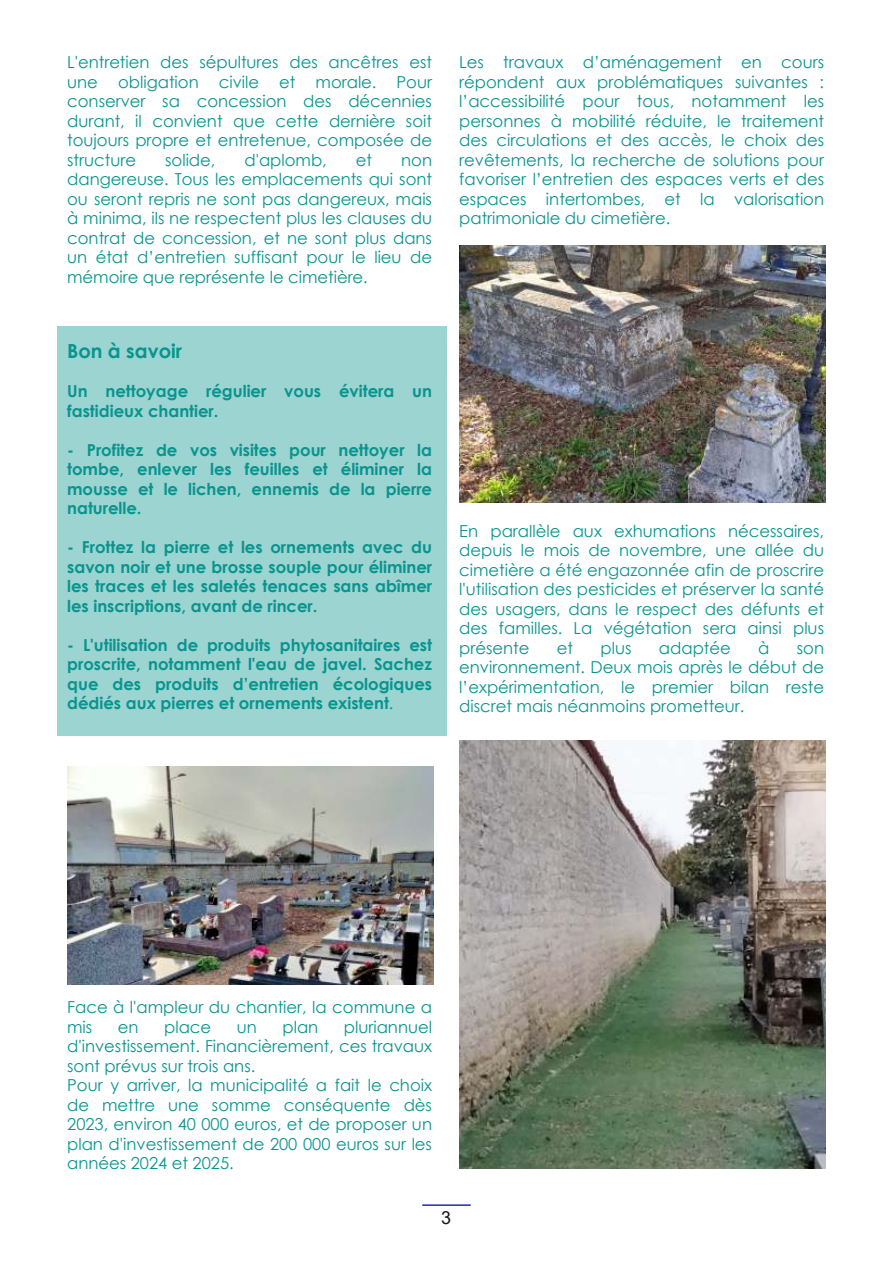
<style>
.page{position:relative;width:893px;height:1263px;background:#fff}
.page>*{position:absolute;margin:0;border:0;box-sizing:border-box;transform-origin:0 0}
.t1{font:700 19.5px "Century Gothic";color:#09948e}
.t2{font:18px "Arial";color:#181715}
.t3{font:16.5px/19.5px "Century Gothic";color:#09948e;text-align:justify}
.t4{font:700 16.5px/19.5px "Century Gothic";letter-spacing:-.005em;color:#09948e;text-align:justify}
.s1{font-weight:400}
</style>
<div class="page">
<hr style="left:422px;top:1204px;width:49px;height:2px;background:#212ba5">
<div style="left:57px;top:326px;width:389px;height:410px;background:#9cd4d1"></div>
<img style="left:459px;top:245px;width:367px;height:258px">
<img style="left:459px;top:740px;width:367px;height:428px">
<img style="left:67px;top:767px;width:367px;height:217px">
<p class="t3" style="left:67px;top:54px;width:366px">L'entretien des sépultures des ancêtres est une obligation civile et morale. Pour conserver sa concession des décennies durant, il convient que cette dernière soit toujours propre et entretenue, composée de structure</p>
<p class="t3" style="left:165px;top:151px;width:52px">solide,</p>
<p class="t3" style="left:244px;top:151px;width:84px">d'aplomb,</p>
<p class="t3" style="left:356px;top:151px;width:18px">et</p>
<p class="t3" style="left:67px;top:151px;width:366px;text-indent:334px">non dangereuse. Tous les emplacements qui sont ou seront repris ne sont pas dangereux, mais à minima, ils ne respectent plus les clauses du contrat de concession, et ne sont plus dans un état d’entretien suffisant pour le lieu de mémoire que représente le cimetière.</p>
<p class="t1" style="left:67px;top:336px;width:116px">Bon à savoir</p>
<p class="t4" style="left:67px;top:381px;width:366px">Un nettoyage régulier vous évitera un fastidieux chantier.</p>
<p class="t4" style="left:67px;top:439px;width:366px">- Profitez de vos visites pour nettoyer la tombe, enlever les feuilles et éliminer la mousse et le lichen, ennemis de la pierre naturelle.</p>
<p class="t4" style="left:67px;top:537px;width:366px">- Frottez la pierre et les ornements avec du savon noir et une brosse souple pour éliminer les traces et les saletés tenaces sans abîmer les inscriptions, avant de rincer.</p>
<p class="t4" style="left:67px;top:634px;width:366px">- L'utilisation de produits phytosanitaires est proscrite, notamment l'eau de javel. Sachez que des produits d’entretien écologiques dédiés aux pierres et ornements existent<span class="s1">.</span></p>
<p class="t3" style="left:459px;top:54px;width:366px">Les travaux d’aménagement en cours répondent aux problématiques suivantes : l’accessibilité pour tous, notamment les personnes à mobilité réduite, le traitement des circulations et des accès, le choix des revêtements, la recherche de solutions pour favoriser l’entretien des espaces verts et des espaces intertombes, et la valorisation patrimoniale du cimetière.</p>
<p class="t3" style="left:459px;top:522px;width:366px">En parallèle aux exhumations nécessaires, depuis le mois de novembre, une allée du cimetière a été engazonnée afin de proscrire l'utilisation des pesticides et préserver la santé des usagers, dans le respect des défunts et des familles. La végétation sera ainsi plus présente</p>
<p class="t3" style="left:557px;top:639px;width:18px">et</p>
<p class="t3" style="left:600px;top:639px;width:32px">plus</p>
<p class="t3" style="left:659px;top:639px;width:73px">adaptée</p>
<p class="t3" style="left:758px;top:639px;width:13px">à</p>
<p class="t3" style="left:459px;top:639px;width:366px;text-indent:338px">son environnement. Deux mois après le début de l’expérimentation, le premier bilan reste discret mais néanmoins prometteur.</p>
<p class="t3" style="left:67px;top:999px;width:366px">Face à l'ampleur du chantier, la commune a mis</p>
<p class="t3" style="left:67px;top:1018px;width:366px;text-align:left;text-indent:277px">pluriannuel d'investissement. Financièrement, ces travaux sont prévus sur trois ans.<br>Pour y arriver, la municipalité a fait le choix de mettre une somme conséquente dès 2023, environ 40 000 euros, et de proposer un plan d'investissement de 200 000 euros sur les années 2024 et 2025.</p>
<p class="t3" style="left:118px;top:1018px;width:22px">en</p>
<p class="t3" style="left:164px;top:1018px;width:49px">place</p>
<p class="t3" style="left:237px;top:1018px;width:22px">un</p>
<p class="t3" style="left:282px;top:1018px;width:37px">plan</p>
<p class="t2" style="left:441px;top:1205px;width:12px">3</p>
</div>
